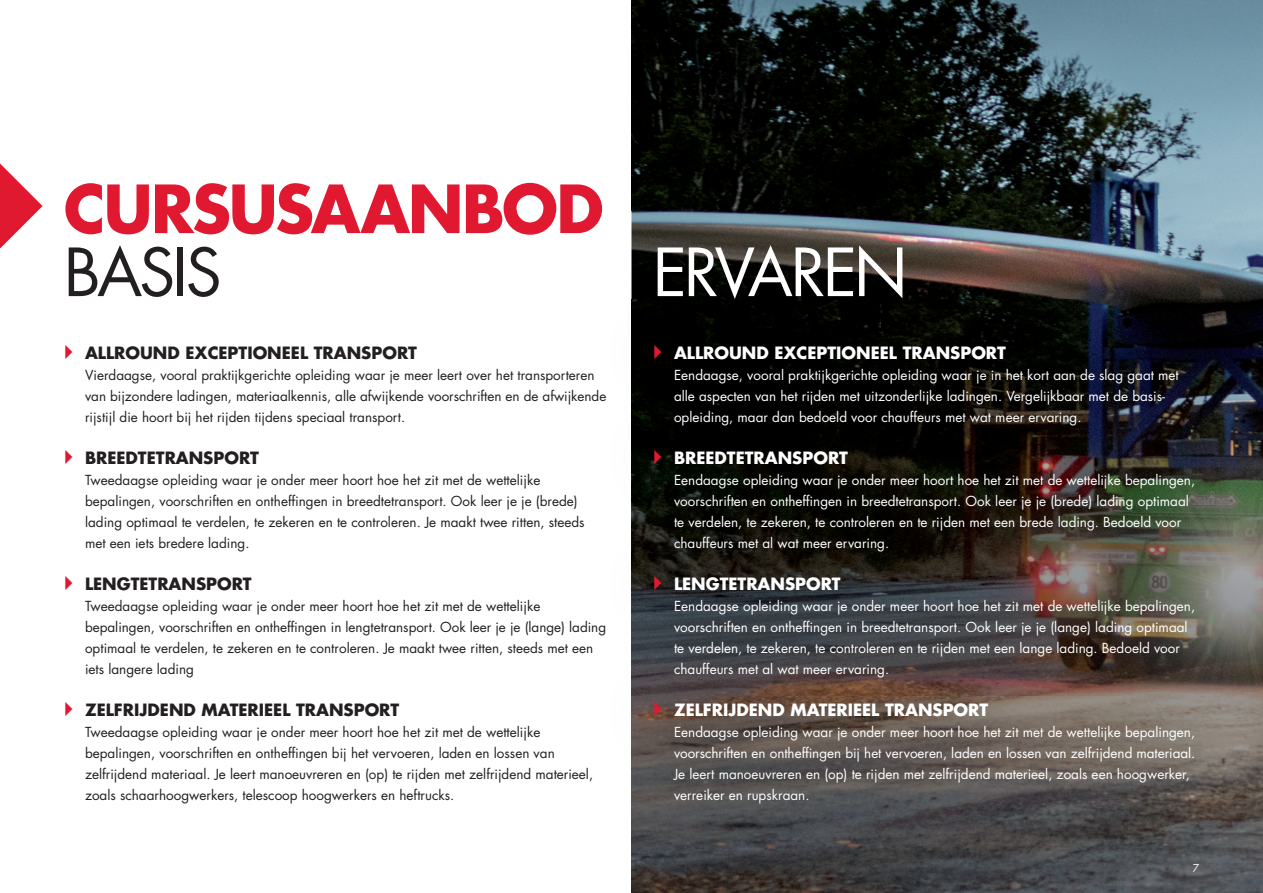
<style>
.page{position:relative;width:1263px;height:893px;background:#fff}
.page>*{position:absolute;margin:0;border:0;box-sizing:border-box;transform-origin:0 0}
.t1{font:700 64.5px "Futura Std";letter-spacing:-.03em;color:#e01931}
.t2{font:64.5px "Futura Std";letter-spacing:-.055em;color:#fff}
.t3{font:64.5px "Futura Std";letter-spacing:-.045em;color:#231f20}
.t4{font:700 16.5px "Futura Std";color:#231f20}
.t5{font:700 16.5px "Futura Std";color:#fff}
.t6{font:13.5px/21px "Futura Std";color:#fff}
.t7{font:13.5px/21px "Futura Std";color:#231f20}
.t8{font:10.5px "Futura Std";color:#fff}
</style>
<div class="page">
<svg style="left:0;top:164px;width:43px;height:85px"></svg>
<img style="left:631px;top:0;width:526px;height:299px">
<img style="left:1157px;top:0;width:106px;height:315px">
<img style="left:1211px;top:315px;width:52px;height:578px">
<img style="left:631px;top:846px;width:580px;height:47px">
<img style="left:658px;top:245px;width:244px;height:54px">
<img style="left:631px;top:299px;width:602px;height:547px">
<svg style="left:654px;top:345px;width:7px;height:14px"></svg>
<svg style="left:654px;top:450px;width:7px;height:14px"></svg>
<svg style="left:654px;top:576px;width:7px;height:14px"></svg>
<svg style="left:654px;top:702px;width:7px;height:14px"></svg>
<h1 class="t1" style="left:64px;top:166px;width:541px">CURSUSAANBOD</h1>
<h1 class="t3" style="left:64px;top:231px;width:159px">BASIS</h1>
<h1 class="t2" style="left:653px;top:231px;width:256px">ERVAREN</h1>
<p class="t4" style="left:85px;top:342px;width:333px">ALLROUND EXCEPTIONEEL TRANSPORT</p>
<p class="t7" style="left:85px;top:365px;width:523px">Vierdaagse, vooral praktijkgerichte opleiding waar je meer leert over het transporteren van bijzondere ladingen, materiaalkennis, alle afwijkende voorschriften en de afwijkende rijstijl die hoort bij het rijden tijdens speciaal transport.</p>
<p class="t4" style="left:85px;top:447px;width:175px">BREEDTETRANSPORT</p>
<p class="t7" style="left:85px;top:470px;width:501px">Tweedaagse opleiding waar je onder meer hoort hoe het zit met de wettelijke bepalingen, voorschriften en ontheffingen in breedtetransport. Ook leer je je (brede) lading optimaal te verdelen, te zekeren en te controleren. Je maakt twee ritten, steeds met een iets bredere lading.</p>
<p class="t4" style="left:85px;top:573px;width:168px">LENGTETRANSPORT</p>
<p class="t7" style="left:85px;top:596px;width:523px">Tweedaagse opleiding waar je onder meer hoort hoe het zit met de wettelijke bepalingen, voorschriften en ontheffingen in lengtetransport. Ook leer je je (lange) lading optimaal te verdelen, te zekeren en te controleren. Je maakt twee ritten, steeds met een iets langere lading</p>
<p class="t4" style="left:85px;top:699px;width:316px">ZELFRIJDEND MATERIEEL TRANSPORT</p>
<p class="t7" style="left:85px;top:722px;width:510px">Tweedaagse opleiding waar je onder meer hoort hoe het zit met de wettelijke bepalingen, voorschriften en ontheffingen bij het vervoeren, laden en lossen van zelfrijdend materiaal. Je leert manoeuvreren en (op) te rijden met zelfrijdend materieel, zoals schaarhoogwerkers, telescoop hoogwerkers en heftrucks.</p>
<p class="t5" style="left:674px;top:342px;width:333px">ALLROUND EXCEPTIONEEL TRANSPORT</p>
<p class="t6" style="left:674px;top:365px;width:506px">Eendaagse, vooral praktijkgerichte opleiding waar je in het kort aan de slag gaat met alle aspecten van het rijden met uitzonderlijke ladingen. Vergelijkbaar met de basis&shy;opleiding, maar dan bedoeld voor chauffeurs met wat meer ervaring.</p>
<p class="t5" style="left:674px;top:447px;width:175px">BREEDTETRANSPORT</p>
<p class="t6" style="left:674px;top:470px;width:523px">Eendaagse opleiding waar je onder meer hoort hoe het zit met de wettelijke bepalingen, voorschriften en ontheffingen in breedtetransport. Ook leer je je (brede) lading optimaal te verdelen, te zekeren, te controleren en te rijden met een brede lading. Bedoeld voor chauffeurs met al wat meer ervaring.</p>
<p class="t5" style="left:674px;top:573px;width:168px">LENGTETRANSPORT</p>
<p class="t6" style="left:674px;top:596px;width:523px">Eendaagse opleiding waar je onder meer hoort hoe het zit met de wettelijke bepalingen, voorschriften en ontheffingen in breedtetransport. Ook leer je je (lange) lading optimaal te verdelen, te zekeren, te controleren en te rijden met een lange lading. Bedoeld voor chauffeurs met al wat meer ervaring.</p>
<p class="t5" style="left:674px;top:699px;width:316px">ZELFRIJDEND MATERIEEL TRANSPORT</p>
<p class="t6" style="left:674px;top:722px;width:523px">Eendaagse opleiding waar je onder meer hoort hoe het zit met de wettelijke bepalingen, voorschriften en ontheffingen bij het vervoeren, laden en lossen van zelfrijdend materiaal.<br>Je leert manoeuvreren en (op) te rijden met zelfrijdend materieel, zoals een hoogwerker, verreiker en rupskraan.</p>
<p class="t8" style="left:1193px;top:861px;width:8px">7</p>
</div>
